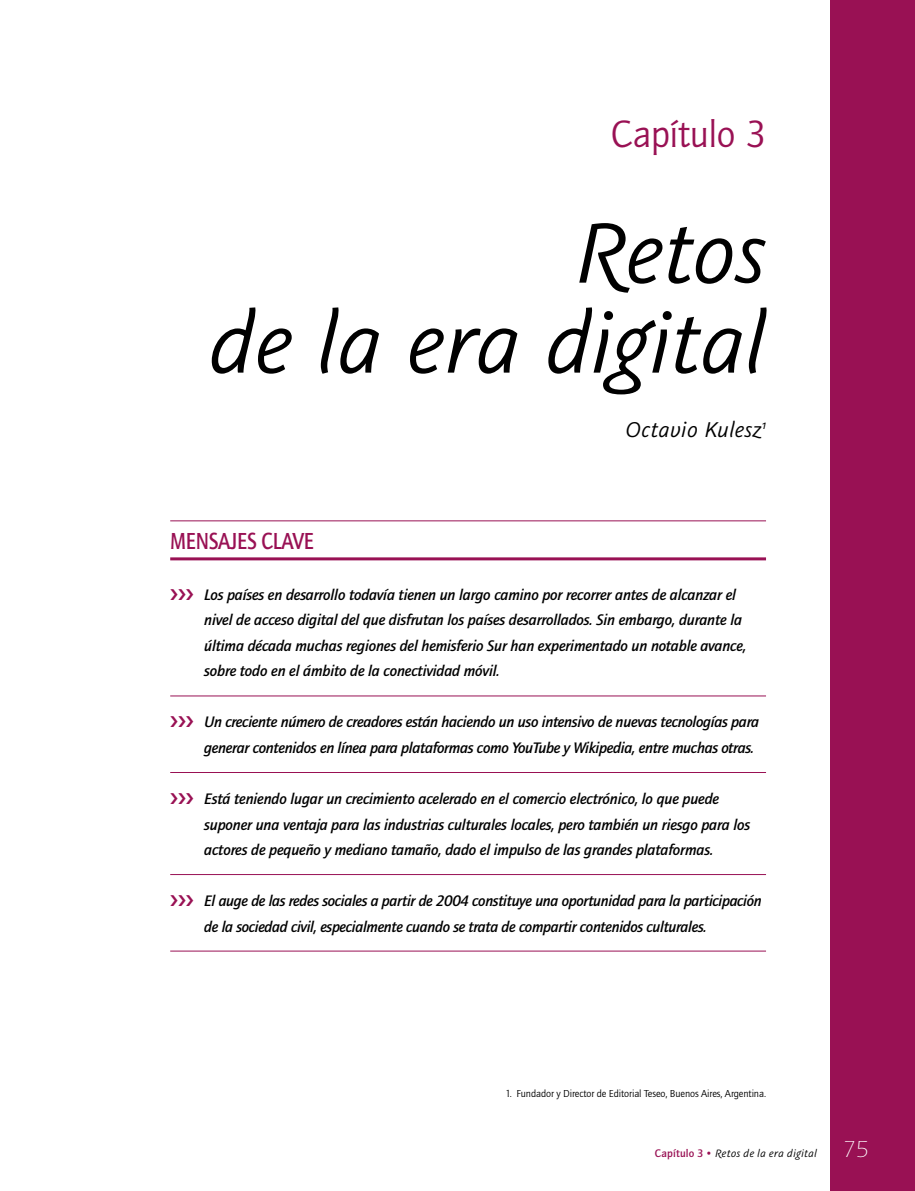
<style>
.page{position:relative;width:915px;height:1191px;background:#fff}
.page>*{position:absolute;margin:0;border:0;box-sizing:border-box;transform-origin:0 0}
.t1{font:italic 96px/90px "Graublau Sans";letter-spacing:-.02em;color:#000;text-align:right}
.t2{font:39px "Quay Sans ITC Std";letter-spacing:-.01em;color:#991154}
.t3{font:italic 24px "Graublau Sans";color:#000}
.t4{font:500 24px "Quay Sans ITC Std";letter-spacing:-.01em;color:#991154;scale:.85 1}
.t5{font:italic 500 15.75px/25.5px "Quay Sans ITC Std";letter-spacing:-.01em;color:#000}
.t6{font:italic 12px "Graublau Sans";letter-spacing:.01em;color:#000}
.t7{font:10.5px "Quay Sans ITC Std";letter-spacing:-.01em;color:#000}
.s1{font-family:"Quay Sans ITC Std";font-weight:500;font-style:normal;font-size:11.25px;color:#991154}
.s2{font-family:"ITC Eras Std";font-weight:300;font-style:normal;font-size:24px;color:#fff}
</style>
<div class="page">
<div style="left:829px;top:0;width:85px;height:1191px;background:#991154"></div>
<hr style="left:170px;top:520px;width:595px;height:1px;background:#991154">
<hr style="left:170px;top:557px;width:595px;height:3px;background:#991154">
<hr style="left:170px;top:695px;width:595px;height:1px;background:#991154">
<hr style="left:170px;top:772px;width:595px;height:1px;background:#991154">
<hr style="left:170px;top:874px;width:595px;height:1px;background:#991154">
<hr style="left:170px;top:950px;width:595px;height:1px;background:#991154">
<h2 class="t2" style="left:610px;top:111px;width:157px">Capítulo 3</h2>
<h1 class="t1" style="left:207px;top:206px;width:560px">Retos<br>de la era digital</h1>
<h3 class="t3" style="left:625px;top:414px;width:142px">Octavio Kulesz<sup>1</sup></h3>
<h3 class="t4" style="left:170px;top:527px;width:170px">MENSAJES CLAVE</h3>
<p class="t5" style="left:204px;top:582px;width:543px">Los países en desarrollo todavía tienen un largo camino por recorrer antes de alcanzar el nivel de acceso digital del que disfrutan los países desarrollados. Sin embargo, durante la última década muchas regiones del hemisferio Sur han experimentado un notable avance, sobre todo en el ámbito de la conectividad móvil.</p>
<p class="t5" style="left:204px;top:709px;width:556px">Un creciente número de creadores están haciendo un uso intensivo de nuevas tecnologías para generar contenidos en línea para plataformas como YouTube y Wikipedia, entre muchas otras.</p>
<p class="t5" style="left:204px;top:786px;width:547px">Está teniendo lugar un crecimiento acelerado en el comercio electrónico, lo que puede suponer una ventaja para las industrias culturales locales, pero también un riesgo para los actores de pequeño y mediano tamaño, dado el impulso de las grandes plataformas.</p>
<p class="t5" style="left:204px;top:888px;width:559px">El auge de las redes sociales a partir de 2004 constituye una oportunidad para la participación de la sociedad civil, especialmente cuando se trata de compartir contenidos culturales.</p>
<p class="t7" style="left:505px;top:1087px;width:262px">1. Fundador y Director de Editorial Teseo, Buenos Aires, Argentina.</p>
<p class="t6" style="left:654px;top:1145px;width:215px"><span class="s1">Capítulo 3 •</span> Retos de la era digital <span class="s2">75</span></p>
</div>
